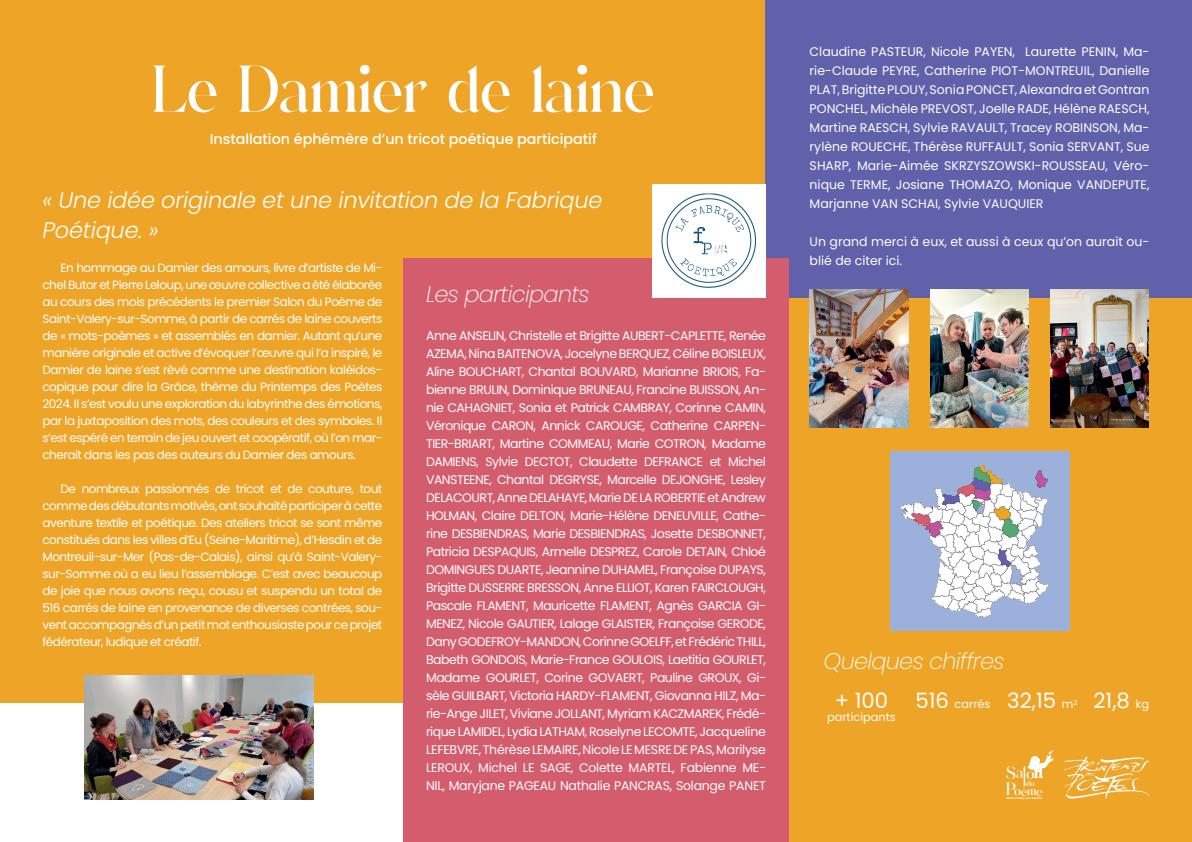
<style>
.page{position:relative;width:1192px;height:842px;background:#eda427}
.page>*{position:absolute;margin:0;border:0;box-sizing:border-box;transform-origin:0 0}
.t1{font:64px "Adorage";color:#fff}
.t2{font:28.05px "Adorage";color:#fff;scale:.47 1}
.t3{font:italic 300 22.5px/30px "Poppins";letter-spacing:-.01em;color:#fff}
.t4{font:italic 200 22.5px "Poppins";letter-spacing:-.03em;color:#fff}
.t5{font:21.2px "Poppins";color:#fff}
.t6{font:17.6px "Adorage";color:#fff;scale:.96 1}
.t7{font:17.3px "Adorage";color:#fff}
.t8{font:500 14.3px "Poppins";color:#fff}
.t9{font:12.5px/18px "Poppins";color:#fff;text-align:justify}
.t10{font:12.45px "Adorage";color:#fff}
.t11{font:12px/17px "Poppins";letter-spacing:-.04em;color:#fff;text-align:justify}
.t12{font:11.3px "Poppins";color:#fff}
.t13{font:7.9px "Adorage";color:#fff}
.t14{font:700 2.65px "Poppins";color:#fff}
.s1{font-size:11.3px}
</style>
<div class="page">
<div style="left:0;top:704px;width:589px;height:138px;background:#fff"></div>
<div style="left:766px;top:0;width:426px;height:298px;background:#6160ab"></div>
<div style="left:403px;top:258px;width:386px;height:584px;background:#d45d6d"></div>
<div style="left:890px;top:451px;width:179px;height:179px;background:#9bb0da"></div>
<svg style="left:1016px;top:750px;width:37px;height:29px"></svg>
<img style="left:1064px;top:757px;width:85px;height:41px">
<img style="left:900px;top:465px;width:149px;height:153px">
<img style="left:1050px;top:290px;width:99px;height:138px">
<img style="left:810px;top:290px;width:98px;height:137px">
<img style="left:930px;top:290px;width:99px;height:138px">
<img style="left:84px;top:675px;width:229px;height:124px">
<img style="left:1030px;top:465px;width:19px;height:23px">
<img style="left:652px;top:184px;width:114px;height:114px">
<h1 class="t1" style="left:152px;top:51px;width:504px">Le Damier de laine</h1>
<p class="t8" style="left:210px;top:130px;width:389px">Installation éphémère d’un tricot poétique participatif</p>
<h3 class="t3" style="left:43px;top:185px;width:562px">« Une idée originale et une invitation de la Fabrique<br>Poétique. »</h3>
<p class="t11" style="left:43px;top:259px;width:341px;text-indent:18px">En hommage au Damier des amours, livre d’artiste de Mi&shy;chel Butor et Pierre Leloup, une œuvre collective a été élaborée au cours des mois précédents le premier Salon du Poème de Saint-Valery-sur-Somme, à partir de carrés de laine couverts de « mots-poèmes » et assemblés en damier. Autant qu’une manière originale et active d’évoquer l’œuvre qui l’a inspiré, le Damier de laine s’est rêvé comme une destination kaléidos&shy;copique pour dire la Grâce, thème du Printemps des Poètes 2024. Il s’est voulu une exploration du labyrinthe des émotions, par la juxtaposition des mots, des couleurs et des symboles. Il s’est espéré en terrain de jeu ouvert et coopératif, où l’on mar&shy;cherait dans les pas des auteurs du Damier des amours.</p>
<p class="t11" style="left:43px;top:480px;width:341px;text-indent:18px">De nombreux passionnés de tricot et de couture, tout comme des débutants motivés, ont souhaité participer à cette aventure textile et poétique. Des ateliers tricot se sont même constitués dans les villes d’Eu (Seine-Maritime), d’Hesdin et de Montreuil-sur-Mer (Pas-de-Calais), ainsi qu’à Saint-Valery&shy;sur-Somme où a eu lieu l’assemblage. C’est avec beaucoup de joie que nous avons reçu, cousu et suspendu un total de 516 carrés de laine en provenance de diverses contrées, sou&shy;vent accompagnés d’un petit mot enthousiaste pour ce projet fédérateur, ludique et créatif.</p>
<h3 class="t4" style="left:426px;top:282px;width:165px">Les participants</h3>
<p class="t9" style="left:426px;top:326px;width:341px">Anne ANSELIN, Christelle et Brigitte AUBERT-CAPLETTE, Renée AZEMA, Nina BAITENOVA, Jocelyne BERQUEZ, Céline BOISLEUX, Aline BOUCHART, Chantal BOUVARD, Marianne BRIOIS, Fa&shy;bienne BRULIN, Dominique BRUNEAU, Francine BUISSON, An&shy;nie CAHAGNIET, Sonia et Patrick CAMBRAY, Corinne CAMIN, Véronique CARON, Annick CAROUGE, Catherine CARPEN-TIER-BRIART, Martine COMMEAU, Marie COTRON, Madame DAMIENS, Sylvie DECTOT, Claudette DEFRANCE et Michel VANSTEENE, Chantal DEGRYSE, Marcelle DEJONGHE, Lesley DELACOURT, Anne DELAHAYE, Marie DE LA ROBERTIE et Andrew HOLMAN, Claire DELTON, Marie-Hélène DENEUVILLE, Cathe&shy;rine DESBIENDRAS, Marie DESBIENDRAS, Josette DESBONNET, Patricia DESPAQUIS, Armelle DESPREZ, Carole DETAIN, Chloé DOMINGUES DUARTE, Jeannine DUHAMEL, Françoise DUPAYS, Brigitte DUSSERRE BRESSON, Anne ELLIOT, Karen FAIRCLOUGH, Pascale FLAMENT, Mauricette FLAMENT, Agnès GARCIA GI-MENEZ, Nicole GAUTIER, Lalage GLAISTER, Françoise GERODE, Dany GODEFROY-MANDON, Corinne GOELFF, et Frédéric THILL, Babeth GONDOIS, Marie-France GOULOIS, Laetitia GOURLET, Madame GOURLET, Corine GOVAERT, Pauline GROUX, Gi&shy;sèle GUILBART, Victoria HARDY-FLAMENT, Giovanna HILZ, Ma&shy;rie-Ange JILET, Viviane JOLLANT, Myriam KACZMAREK, Frédé&shy;rique LAMIDEL, Lydia LATHAM, Roselyne LECOMTE, Jacqueline LEFEBVRE, Thérèse LEMAIRE, Nicole LE MESRE DE PAS, Marilyse LEROUX, Michel LE SAGE, Colette MARTEL, Fabienne ME-NIL, Maryjane PAGEAU Nathalie PANCRAS, Solange PANET</p>
<p class="t9" style="left:810px;top:43px;width:341px;line-height:19px">Claudine PASTEUR, Nicole PAYEN, Laurette PENIN, Ma&shy;rie-Claude PEYRE, Catherine PIOT-MONTREUIL, Danielle PLAT, Brigitte PLOUY, Sonia PONCET, Alexandra et Gontran PONCHEL, Michèle PREVOST, Joelle RADE, Hélène RAESCH, Martine RAESCH, Sylvie RAVAULT, Tracey ROBINSON, Ma&shy;rylène ROUECHE, Thérèse RUFFAULT, Sonia SERVANT, Sue SHARP, Marie-Aimée SKRZYSZOWSKI-ROUSSEAU, Véro&shy;nique TERME, Josiane THOMAZO, Monique VANDEPUTE, Marjanne VAN SCHAI, Sylvie VAUQUIER</p>
<p class="t9" style="left:810px;top:233px;width:341px;line-height:19px">Un grand merci à eux, et aussi à ceux qu’on aurait ou&shy;blié de citer ici.</p>
<h3 class="t4" style="left:824px;top:648px;width:183px">Quelques chiffres</h3>
<h3 class="t5" style="left:915px;top:688px;width:163px">516 <span class="s1">carrés</span> 32,15 <span class="s1">m</span><sup>2</sup></h3>
<h3 class="t5" style="left:1093px;top:688px;width:57px">21,8 <span class="s1">kg</span></h3>
<h3 class="t5" style="left:835px;top:688px;width:55px">+ 100</h3>
<p class="t12" style="left:827px;top:711px;width:70px">participants</p>
<h2 class="t2" style="left:1023px;top:759px;width:8px">l</h2>
<h3 class="t6" style="left:1006px;top:762px;width:12px">S</h3>
<h3 class="t7" style="left:1006px;top:778px;width:11px">P</h3>
<p class="t14" style="left:1007px;top:796px;width:37px">Saint-Valery-sur-Somme</p>
<p class="t13" style="left:1026px;top:778px;width:10px">du</p>
<p class="t10" style="left:1014px;top:783px;width:30px">oème</p>
</div>
